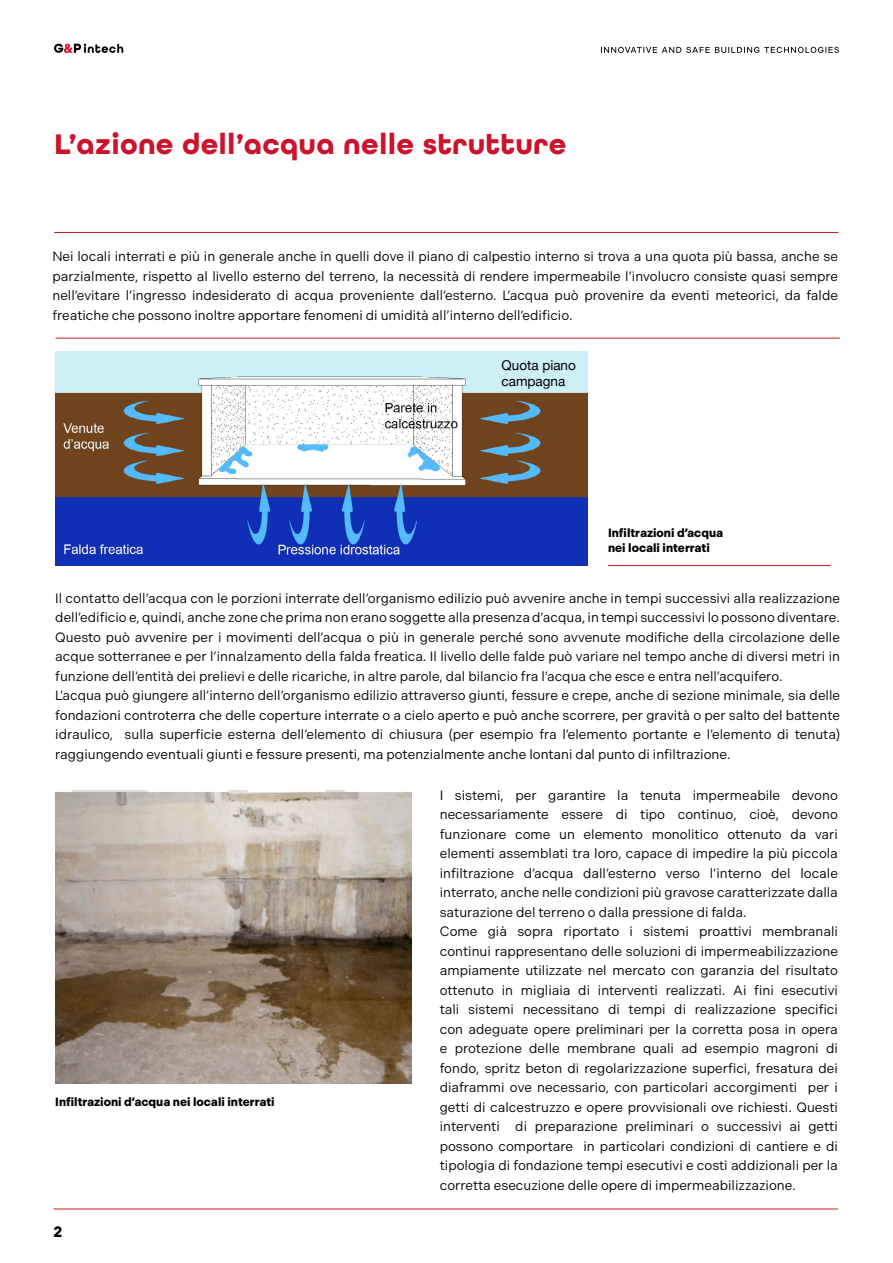
<style>
.page{position:relative;width:893px;height:1263px;background:#fff}
.page>*{position:absolute;margin:0;border:0;box-sizing:border-box;transform-origin:0 0}
.t1{font:700 30px "All Round Gothic";letter-spacing:.01em;color:#cd122d}
.t2{font:700 15px "Indivisible";color:#000}
.t3{font:13.5px/19.5px "Indivisible";color:#000}
.t4{font:13.5px/16.2px "Helvetica Neue";color:#000}
.t5{font:700 12px/15px "Indivisible";color:#000}
</style>
<div class="page">
<svg style="left:54px;top:44px;width:69px;height:9px"></svg>
<svg style="left:601px;top:47px;width:238px;height:6px"></svg>
<hr style="left:54px;top:232px;width:784px;height:1px;background:#cd1719">
<hr style="left:53px;top:1208px;width:785px;height:1px;background:#cd1719">
<hr style="left:56px;top:338px;width:784px;height:1px;background:#cd1719">
<img style="left:55px;top:352px;width:533px;height:214px">
<img style="left:55px;top:791px;width:357px;height:292px">
<hr style="left:608px;top:565px;width:222px;height:1px;background:#cd1719">
<div style="left:498px;top:358px;width:83px;height:33px;background:#cdf0f6"></div>
<h1 class="t1" style="left:54px;top:126px;width:514px">L’azione dell’acqua nelle strutture</h1>
<p class="t3" style="left:52px;top:247px;width:787px;text-align:justify">Nei locali interrati e più in generale anche in quelli dove il piano di calpestio interno si trova a una quota più bassa, anche se parzialmente, rispetto al livello esterno del terreno, la necessità di rendere impermeabile l’involucro consiste quasi sempre nell’evitare l’ingresso indesiderato di acqua proveniente dall’esterno. L’acqua può provenire da eventi meteorici, da falde freatiche che possono inoltre apportare fenomeni di umidità all’interno dell’edificio.</p>
<p class="t4" style="left:502px;top:358px;width:76px">Quota piano campagna</p>
<p class="t5" style="left:608px;top:525px;width:117px">Infiltrazioni d’acqua nei locali interrati</p>
<p class="t3" style="left:55px;top:588px;width:786px">Il contatto dell’acqua con le porzioni interrate dell’organismo edilizio può avvenire anche in tempi successivi alla realizzazione dell’edificio e, quindi, anche zone che prima non erano soggette alla presenza d’acqua, in tempi successivi lo possono diventare.<br>Questo può avvenire per i movimenti dell’acqua o più in generale perché sono avvenute modifiche della circolazione delle acque sotterranee e per l’innalzamento della falda freatica. Il livello delle falde può variare nel tempo anche di diversi metri in funzione dell’entità dei prelievi e delle ricariche, in altre parole, dal bilancio fra l’acqua che esce e entra nell’acquifero.<br>L’acqua può giungere all’interno dell’organismo edilizio attraverso giunti, fessure e crepe, anche di sezione minimale, sia delle fondazioni controterra che delle coperture interrate o a cielo aperto e può anche scorrere, per gravità o per salto del battente idraulico, sulla superficie esterna dell’elemento di chiusura (per esempio fra l’elemento portante e l’elemento di tenuta) raggiungendo eventuali giunti e fessure presenti, ma potenzialmente anche lontani dal punto di infiltrazione.</p>
<p class="t3" style="left:440px;top:786px;width:400px">I sistemi, per garantire la tenuta impermeabile devono necessariamente essere di tipo continuo, cioè, devono funzionare come un elemento monolitico ottenuto da vari elementi assemblati tra loro, capace di impedire la più piccola infiltrazione d’acqua dall’esterno verso l’interno del locale interrato, anche nelle condizioni più gravose caratterizzate dalla saturazione del terreno o dalla pressione di falda.<br>Come già sopra riportato i sistemi proattivi membranali continui rappresentano delle soluzioni di impermeabilizzazione ampiamente utilizzate nel mercato con garanzia del risultato ottenuto in migliaia di interventi realizzati. Ai fini esecutivi tali sistemi necessitano di tempi di realizzazione specifici con adeguate opere preliminari per la corretta posa in opera e protezione delle membrane quali ad esempio magroni di fondo, spritz beton di regolarizzazione superfici, fresatura dei diaframmi ove necessario, con particolari accorgimenti per i getti di calcestruzzo e opere provvisionali ove richiesti. Questi interventi di preparazione preliminari o successivi ai getti possono comportare in particolari condizioni di cantiere e di tipologia di fondazione tempi esecutivi e costi addizionali per la corretta esecuzione delle opere di impermeabilizzazione.</p>
<p class="t5" style="left:55px;top:1094px;width:221px">Infiltrazioni d’acqua nei locali interrati</p>
<p class="t2" style="left:53px;top:1223px;width:10px">2</p>
</div>
